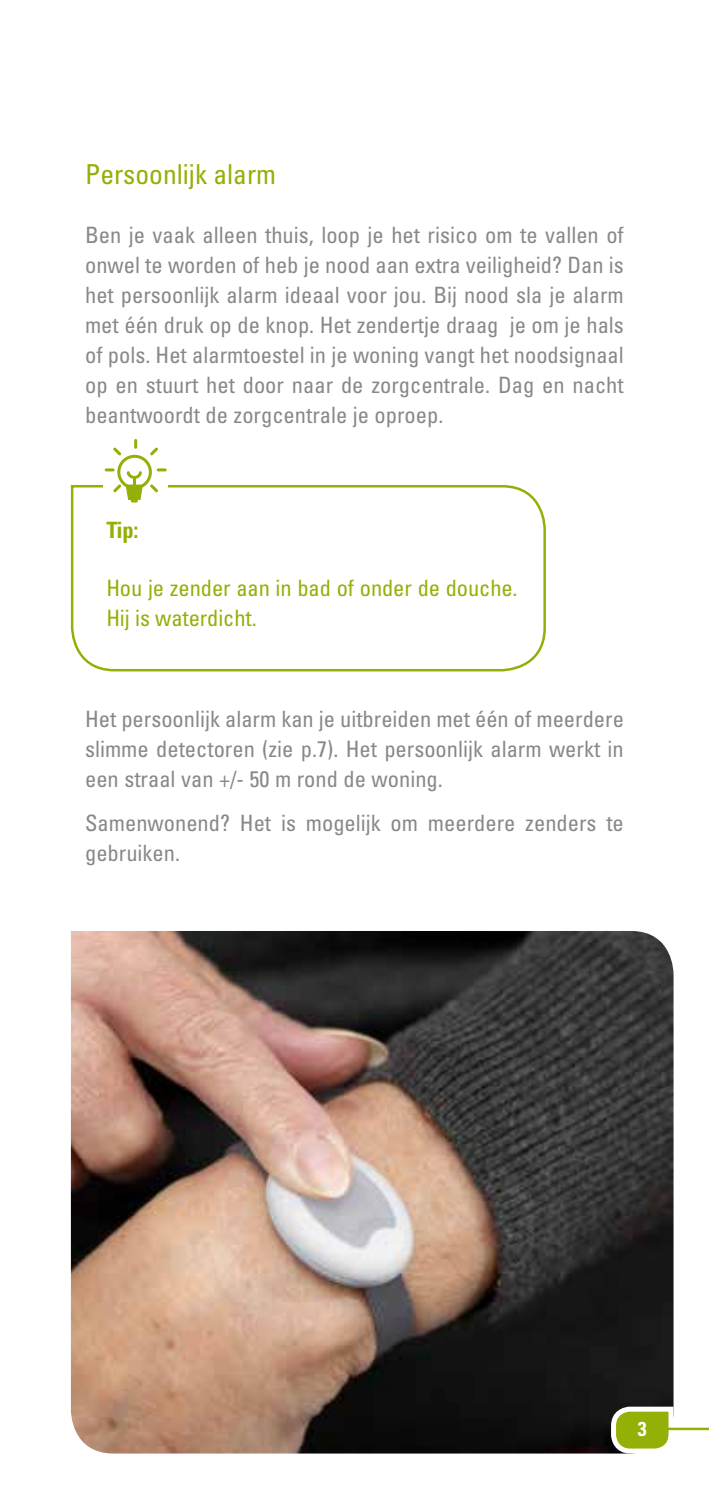
<style>
.page{position:relative;width:709px;height:1489px;background:#fff}
.page>*{position:absolute;margin:0;border:0;box-sizing:border-box;transform-origin:0 0}
.t1{font:condensed 27.5px "Univers";color:#93b007}
.t2{font:condensed 22.5px/30px "Univers";color:#87888a;text-align:justify}
.t3{font:condensed 22.5px/30px "Univers";letter-spacing:-.005em;color:#93b007}
.t4{font:700 condensed 22.5px "Univers";color:#93b007}
.t5{font:700 condensed 20px "Univers";color:#fff}
</style>
<div class="page">
<img style="left:71px;top:931px;width:602px;height:522px">
<svg style="left:608px;top:1403px;width:68px;height:51px"></svg>
<hr style="left:663px;top:1427px;width:46px;height:2px;background:#93b007">
<svg style="left:70px;top:485px;width:476px;height:187px"></svg>
<div style="left:103px;top:439px;width:65px;height:63px;background:#fff"></div>
<svg style="left:119px;top:456px;width:31px;height:32px"></svg>
<div style="left:117px;top:455px;width:35px;height:34px;border:3px solid #93b007;border-radius:50%"></div>
<svg style="left:134px;top:440px;width:3px;height:7px"></svg>
<svg style="left:150px;top:447px;width:8px;height:9px"></svg>
<svg style="left:113px;top:447px;width:9px;height:9px"></svg>
<svg style="left:106px;top:468px;width:59px;height:34px"></svg>
<p class="t1" style="left:85px;top:157px;width:192px">Persoonlijk alarm</p>
<p class="t2" style="left:85px;top:219px;width:540px">Ben je vaak alleen thuis, loop je het risico om te vallen of onwel te worden of heb je nood aan extra veiligheid? Dan is het persoonlijk alarm ideaal voor jou. Bij nood sla je alarm met één druk op de knop. Het zendertje draag je om je hals of pols. Het alarmtoestel in je woning vangt het noodsignaal op en stuurt het door naar de zorgcentrale. Dag en nacht beantwoordt de zorgcentrale je oproep.</p>
<p class="t4" style="left:106px;top:516px;width:34px">Tip:</p>
<p class="t3" style="left:106px;top:572px;width:413px">Hou je zender aan in bad of onder de douche.<br>Hij is waterdicht.</p>
<p class="t2" style="left:85px;top:703px;width:540px">Het persoonlijk alarm kan je uitbreiden met één of meerdere slimme detectoren (zie p.7). Het persoonlijk alarm werkt in een straal van +/- 50 m rond de woning.</p>
<p class="t2" style="left:85px;top:807px;width:540px">Samenwonend? Het is mogelijk om meerdere zenders te gebruiken.</p>
<p class="t5" style="left:638px;top:1416px;width:10px">3</p>
</div>
